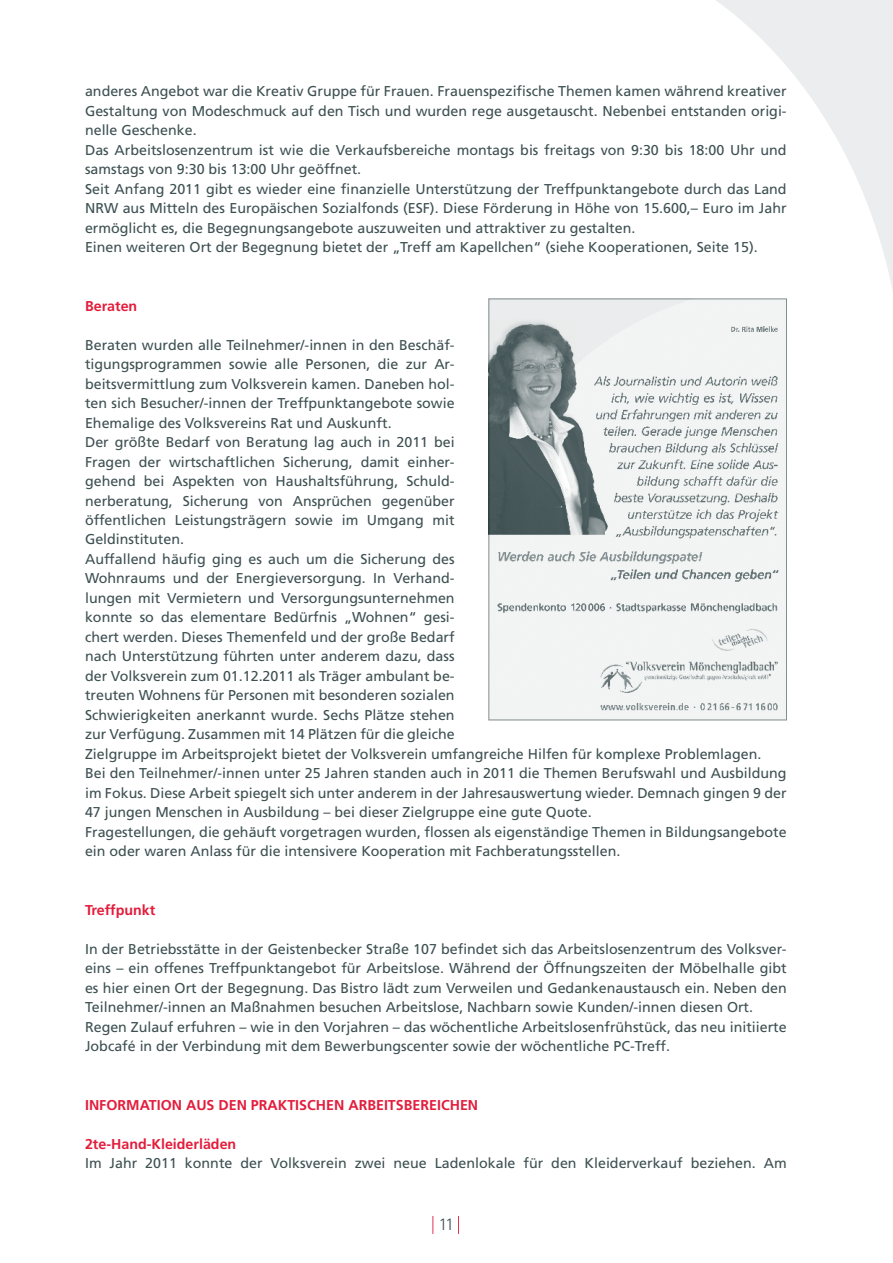
<style>
.page{position:relative;width:893px;height:1263px;background:#fff}
.page>*{position:absolute;margin:0;border:0;box-sizing:border-box;transform-origin:0 0}
.t1{font:300 18px "Rotis Sans Serif";color:#3e5052}
.t2{font:14.25px/19.5px "Frutiger";color:#3e5052}
.t3{font:700 14.25px "Frutiger";color:#e31d3c}
</style>
<div class="page">
<svg style="left:432px;top:1216px;width:1px;height:18px"></svg>
<svg style="left:458px;top:1216px;width:1px;height:18px"></svg>
<svg style="left:697px;top:0;width:196px;height:299px"></svg>
<img style="left:491px;top:301px;width:294px;height:417px">
<p class="t2" style="left:85px;top:81px;width:703px">anderes Angebot war die Kreativ Gruppe für Frauen. Frauenspezifische Themen kamen während kreativer Gestaltung von Modeschmuck auf den Tisch und wurden rege ausgetauscht. Nebenbei entstanden origi&shy;nelle Geschenke.<br>Das Arbeitslosenzentrum ist wie die Verkaufsbereiche montags bis freitags von 9:30 bis 18:00 Uhr und samstags von 9:30 bis 13:00 Uhr geöffnet.<br>Seit Anfang 2011 gibt es wieder eine finanzielle Unterstützung der Treffpunktangebote durch das Land NRW aus Mitteln des Europäischen Sozialfonds (ESF). Diese Förderung in Höhe von 15.600,– Euro im Jahr ermöglicht es, die Begegnungsangebote auszuweiten und attraktiver zu gestalten.<br>Einen weiteren Ort der Begegnung bietet der „Treff am Kapellchen“ (siehe Kooperationen, Seite 15).</p>
<p class="t3" style="left:85px;top:297px;width:54px">Beraten</p>
<p class="t2" style="left:85px;top:335px;width:703px">Beraten wurden alle Teilnehmer/-innen in den Beschäf-<br>tigungsprogrammen sowie alle Personen, die zur Ar-<br>beitsvermittlung zum Volksverein kamen. Daneben hol-<br>ten sich Besucher/-innen der Treffpunktangebote sowie<br>Ehemalige des Volksvereins Rat und Auskunft.<br>Der größte Bedarf von Beratung lag auch in 2011 bei<br>Fragen der wirtschaftlichen Sicherung, damit einher-<br>gehend bei Aspekten von Haushaltsführung, Schuld-<br>nerberatung, Sicherung von Ansprüchen gegenüber<br>öffentlichen Leistungsträgern sowie im Umgang mit<br>Geldinstituten.<br>Auffallend häufig ging es auch um die Sicherung des<br>Wohnraums und der Energieversorgung. In Verhand-<br>lungen mit Vermietern und Versorgungsunternehmen<br>konnte so das elementare Bedürfnis „Wohnen“ gesi-<br>chert werden. Dieses Themenfeld und der große Bedarf<br>nach Unterstützung führten unter anderem dazu, dass<br>der Volksverein zum 01.12.2011 als Träger ambulant be-<br>treuten Wohnens für Personen mit besonderen sozialen<br>Schwierigkeiten anerkannt wurde. Sechs Plätze stehen<br>zur Verfügung. Zusammen mit 14 Plätzen für die gleiche<br>Zielgruppe im Arbeitsprojekt bietet der Volksverein umfangreiche Hilfen für komplexe Problemlagen.<br>Bei den Teilnehmer/-innen unter 25 Jahren standen auch in 2011 die Themen Berufswahl und Ausbildung im Fokus. Diese Arbeit spiegelt sich unter anderem in der Jahresauswertung wieder. Demnach gingen 9 der 47 jungen Menschen in Ausbildung – bei dieser Zielgruppe eine gute Quote.<br>Fragestellungen, die gehäuft vorgetragen wurden, flossen als eigenständige Themen in Bildungsangebote ein oder waren Anlass für die intensivere Kooperation mit Fachberatungsstellen.</p>
<p class="t3" style="left:85px;top:902px;width:72px">Treffpunkt</p>
<p class="t2" style="left:85px;top:939px;width:703px">In der Betriebsstätte in der Geistenbecker Straße 107 befindet sich das Arbeitslosenzentrum des Volksver&shy;eins – ein offenes Treffpunktangebot für Arbeitslose. Während der Öffnungszeiten der Möbelhalle gibt es hier einen Ort der Begegnung. Das Bistro lädt zum Verweilen und Gedankenaustausch ein. Neben den Teilnehmer/-innen an Maßnahmen besuchen Arbeitslose, Nachbarn sowie Kunden/-innen diesen Ort.<br>Regen Zulauf erfuhren – wie in den Vorjahren – das wöchentliche Arbeitslosenfrühstück, das neu initiierte Jobcafé in der Verbindung mit dem Bewerbungscenter sowie der wöchentliche PC-Treff.</p>
<p class="t3" style="left:85px;top:1096px;width:395px">INFORMATION AUS DEN PRAKTISCHEN ARBEITSBEREICHEN</p>
<p class="t3" style="left:85px;top:1135px;width:153px">2te-Hand-Kleiderläden</p>
<p class="t2" style="left:85px;top:1153px;width:703px">Im Jahr 2011 konnte der Volksverein zwei neue Ladenlokale für den Kleiderverkauf beziehen. Am</p>
<p class="t1" style="left:438px;top:1213px;width:17px">11</p>
</div>
